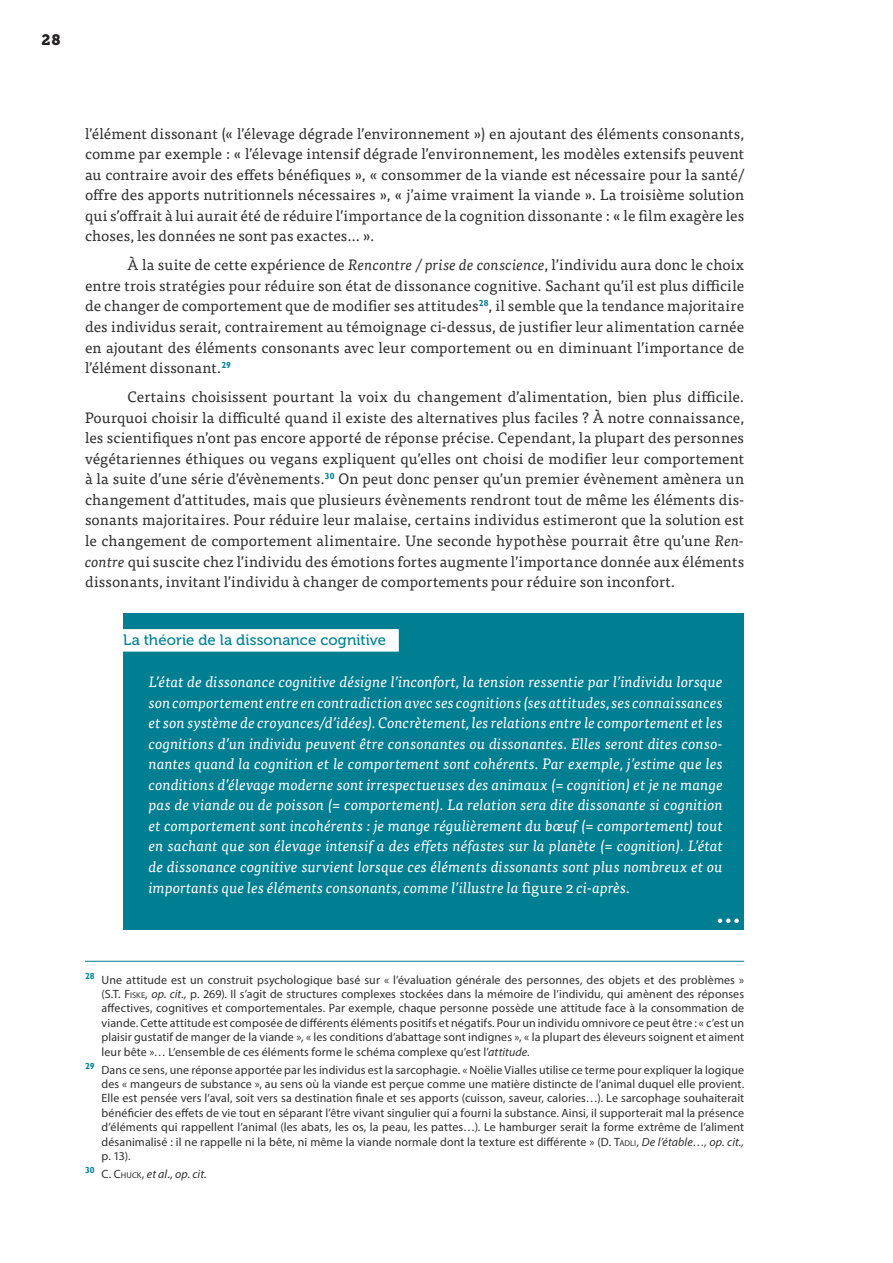
<style>
.page{position:relative;width:893px;height:1263px;background:#fff}
.page>*{position:absolute;margin:0;border:0;box-sizing:border-box;transform-origin:0 0}
.t1{font:15px/20.5px "Tisa Pro";letter-spacing:.01em;color:#312f30;text-align:justify}
.t2{font:italic 15px/20.5px "Tisa Pro";color:#fff;text-align:justify}
.t3{font:15px "Museo 500";letter-spacing:.005em;color:#008296}
.t4{font:15px "Museo Slab 900";color:#231f20}
.t5{font:12px/14.4px "Myriad Pro";letter-spacing:.01em;color:#312f30;text-align:justify}
.t6{font:italic 12px "Myriad Pro";letter-spacing:.01em;color:#312f30}
.s1{font-style:italic}
.s2{font-style:normal}
.s3{font-style:inherit}
.s4{font-size:8.4px}
.s5{font-style:normal;font-size:8.4px}
</style>
<div class="page">
<div style="left:123px;top:613px;width:621px;height:317px;background:#007e92"></div>
<div style="left:98px;top:629px;width:301px;height:23px;background:#fff"></div>
<hr style="left:85px;top:961px;width:659px;height:1px;background:#007e92">
<svg style="left:718px;top:918px;width:21px;height:5px"></svg>
<p class="t4" style="left:41px;top:31px;width:21px">28</p>
<p class="t1" style="left:85px;top:122px;width:661px">l’élément dissonant (« l’élevage dégrade l’environnement ») en ajoutant des éléments consonants, comme par exemple : « l’élevage intensif dégrade l’environnement, les modèles extensifs peuvent au contraire avoir des effets bénéfiques », « consommer de la viande est nécessaire pour la santé/ offre des apports nutritionnels nécessaires », « j’aime vraiment la viande ». La troisième solution qui s’offrait à lui aurait été de réduire l’importance de la cognition dissonante : « le film exagère les choses, les données ne sont pas exactes… ».</p>
<p class="t1" style="left:85px;top:254px;width:661px;text-indent:43px">À la suite de cette expérience de <span class="s1">Rencontre / prise de conscience</span>, l’individu aura donc le choix entre trois stratégies pour réduire son état de dissonance cognitive. Sachant qu’il est plus difficile de changer de comportement que de modifier ses attitudes<sup>28</sup>, il semble que la tendance majoritaire des individus serait, contrairement au témoignage ci-dessus, de justifier leur alimentation carnée en ajoutant des éléments consonants avec leur comportement ou en diminuant l’importance de l’élément dissonant.<sup>29</sup></p>
<p class="t1" style="left:85px;top:386px;width:661px;text-indent:43px">Certains choisissent pourtant la voix du changement d’alimentation, bien plus difficile.<br>Pourquoi choisir la difficulté quand il existe des alternatives plus faciles ? À notre connaissance, les scientifiques n’ont pas encore apporté de réponse précise. Cependant, la plupart des personnes végétariennes éthiques ou vegans expliquent qu’elles ont choisi de modifier leur comportement à la suite d’une série d’évènements.<sup>30</sup> On peut donc penser qu’un premier évènement amènera un changement d’attitudes, mais que plusieurs évènements rendront tout de même les éléments dis&shy;sonants majoritaires. Pour réduire leur malaise, certains individus estimeront que la solution est le changement de comportement alimentaire. Une seconde hypothèse pourrait être qu’une <span class="s1">Ren&shy;contre</span> qui suscite chez l’individu des émotions fortes augmente l’importance donnée aux éléments dissonants, invitant l’individu à changer de comportements pour réduire son inconfort.</p>
<p class="t3" style="left:123px;top:632px;width:264px">La théorie de la dissonance cognitive</p>
<p class="t2" style="left:149px;top:671px;width:576px">L’état de dissonance cognitive désigne l’inconfort, la tension ressentie par l’individu lorsque son comportement entre en contradiction avec ses cognitions (ses attitudes, ses connaissances et son système de croyances/d’idées). Concrètement, les relations entre le comportement et les cognitions d’un individu peuvent être consonantes ou dissonantes. Elles seront dites conso&shy;nantes quand la cognition et le comportement sont cohérents. Par exemple, j’estime que les conditions d’élevage moderne sont irrespectueuses des animaux (= cognition) et je ne mange pas de viande ou de poisson (= comportement). La relation sera dite dissonante si cognition et comportement sont incohérents : je mange régulièrement du bœuf (= comportement) tout en sachant que son élevage intensif a des effets néfastes sur la planète (= cognition). L’état de dissonance cognitive survient lorsque ces éléments dissonants sont plus nombreux et ou importants que les éléments consonants, comme l’illustre la <span class="s2">figure 2</span> ci-après.</p>
<p class="t5" style="left:102px;top:972px;width:644px;text-indent:-17px"><sup>28</sup> Une attitude est un construit psychologique basé sur « l’évaluation générale des personnes, des objets et des problèmes » (S.T. <span class="s3">F</span><span class="s4">ISKE</span>, <span class="s1">op. cit.,</span> p. 269)<span class="s1">.</span> Il s’agit de structures complexes stockées dans la mémoire de l’individu, qui amènent des réponses affectives, cognitives et comportementales. Par exemple, chaque personne possède une attitude face à la consommation de viande. Cette attitude est composée de différents éléments positifs et négatifs. Pour un individu omnivore ce peut être : « c’est un plaisir gustatif de manger de la viande », « les conditions d’abattage sont indignes », « la plupart des éleveurs soignent et aiment leur bête »… L’ensemble de ces éléments forme le schéma complexe qu’est l’<span class="s1">attitude</span>.</p>
<p class="t5" style="left:102px;top:1062px;width:644px;text-indent:-17px"><sup>29</sup> Dans ce sens, une réponse apportée par les individus est la sarcophagie. « Noëlie Vialles utilise ce terme pour expliquer la logique des « mangeurs de substance », au sens où la viande est perçue comme une matière distincte de l’animal duquel elle provient.<br>Elle est pensée vers l’aval, soit vers sa destination finale et ses apports (cuisson, saveur, calories…). Le sarcophage souhaiterait bénéficier des effets de vie tout en séparant l’être vivant singulier qui a fourni la substance. Ainsi, il supporterait mal la présence d’éléments qui rappellent l’animal (les abats, les os, la peau, les pattes…). Le hamburger serait la forme extrême de l’aliment désanimalisé : il ne rappelle ni la bête, ni même la viande normale dont la texture est différente » (D. <span class="s3">T</span><span class="s4">ADLI</span>, <span class="s1">De l’étable…, op. cit., </span>p. 13).</p>
<p class="t6" style="left:85px;top:1166px;width:123px"><sup>30</sup> <span class="s2">C.</span> <span class="s2">C</span><span class="s5">HUCK</span><span class="s2">,</span> et al<span class="s2">.,</span> op. cit.</p>
</div>
